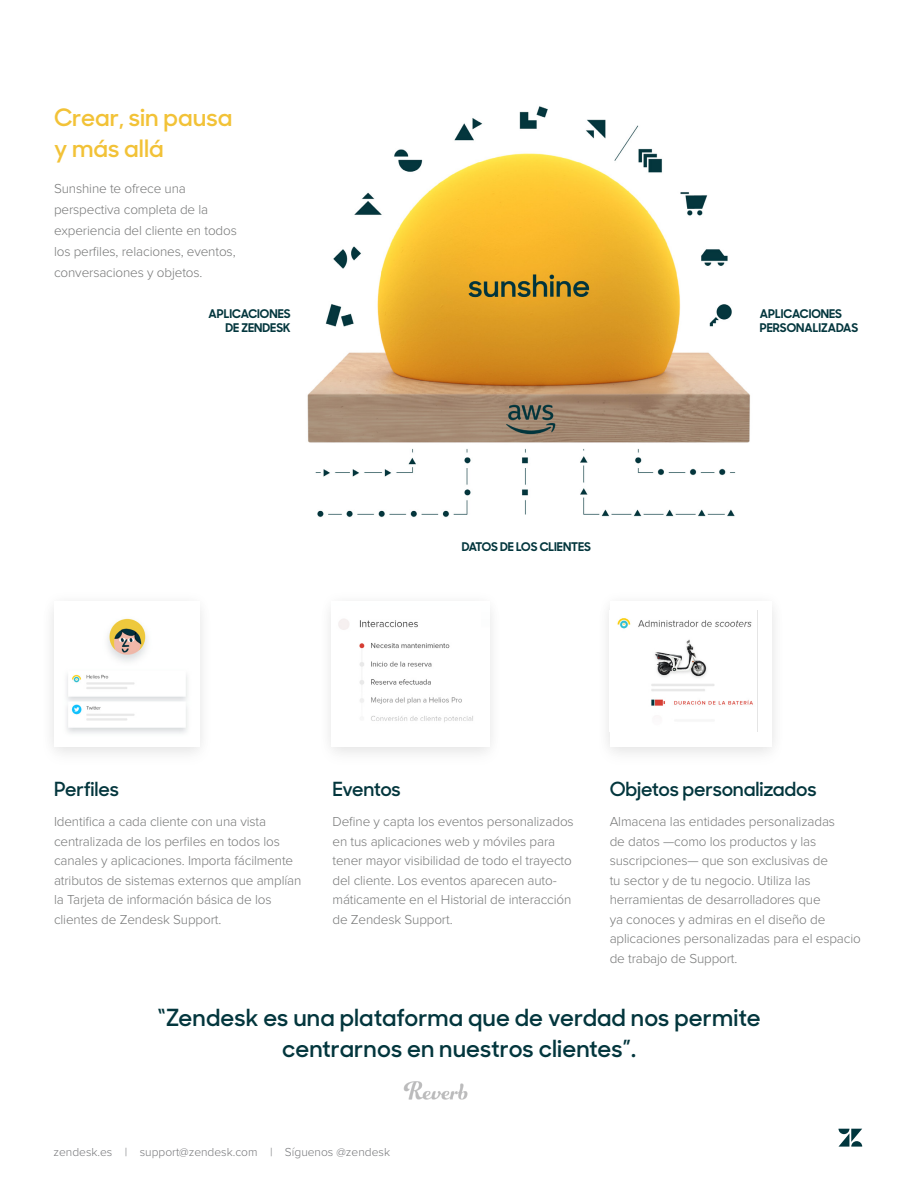
<style>
.page{position:relative;width:918px;height:1188px;background:#fff}
.page>*{position:absolute;margin:0;border:0;box-sizing:border-box;transform-origin:0 0}
.t1{font:600 24px/31.5px "Sharp Sans No 1";color:#f2c237}
.t2{font:600 23.7px/31.2px "Sharp Sans No 1";letter-spacing:.005em;color:#03363d;text-align:center}
.t3{font:600 19.5px "Sharp Sans No 1";letter-spacing:-.01em;color:#03363d}
.t4{font:300 13.5px/19.5px "Proxima Nova";letter-spacing:-.01em;color:#777878}
.t5{font:700 12px/14.4px "Sharp Sans No 1";color:#03363d;text-align:right}
.t6{font:300 12px "Proxima Nova";color:#77787b}
</style>
<div class="page">
<img style="left:307px;top:106px;width:443px;height:412px">
<svg style="left:839px;top:1129px;width:23px;height:18px"></svg>
<img style="left:404px;top:1081px;width:64px;height:19px">
<div style="left:41px;top:588px;width:171px;height:172px;background:#fbfbfb"></div>
<div style="left:54px;top:602px;width:145px;height:145px;background:#fff"></div>
<img style="left:66px;top:618px;width:122px;height:116px">
<div style="left:596px;top:588px;width:189px;height:172px;background:#fbfbfb"></div>
<div style="left:610px;top:602px;width:162px;height:145px;background:#fff"></div>
<img style="left:339px;top:619px;width:134px;height:103px">
<img style="left:617px;top:610px;width:141px;height:122px">
<h1 class="t1" style="left:54px;top:100px;width:180px">Crear, sin pausa y más allá</h1>
<p class="t4" style="left:54px;top:178px;width:184px;line-height:21px">Sunshine te ofrece una perspectiva completa de la experiencia del cliente en todos los perfiles, relaciones, eventos, conversaciones y objetos.</p>
<p class="t5" style="left:209px;top:305px;width:83px">APLICACIONES<br>DE ZENDESK</p>
<p class="t5" style="left:760px;top:305px;width:100px;text-align:left">APLICACIONES<br>PERSONALIZADAS</p>
<p class="t5" style="left:462px;top:538px;width:131px">DATOS DE LOS CLIENTES</p>
<h3 class="t3" style="left:54px;top:774px;width:66px">Perfiles</h3>
<p class="t4" style="left:54px;top:812px;width:249px">Identifica a cada cliente con una vista centralizada de los perfiles en todos los canales y aplicaciones. Importa fácilmente atributos de sistemas externos que amplían la Tarjeta de información básica de los clientes de Zendesk Support.</p>
<h3 class="t3" style="left:332px;top:774px;width:70px">Eventos</h3>
<p class="t4" style="left:332px;top:812px;width:243px">Define y capta los eventos personalizados en tus aplicaciones web y móviles para tener mayor visibilidad de todo el trayecto del cliente. Los eventos aparecen auto&shy;máticamente en el Historial de interacción de Zendesk Support.</p>
<h3 class="t3" style="left:610px;top:774px;width:208px">Objetos personalizados</h3>
<p class="t4" style="left:610px;top:812px;width:253px">Almacena las entidades personalizadas<br>de datos —como los productos y las suscripciones— que son exclusivas de<br>tu sector y de tu negocio. Utiliza las herramientas de desarrolladores que<br>ya conoces y admiras en el diseño de aplicaciones personalizadas para el espacio de trabajo de Support.</p>
<h2 class="t2" style="left:157px;top:1000px;width:605px">“Zendesk es una plataforma que de verdad nos permite centrarnos en nuestros clientes”.</h2>
<p class="t6" style="left:53px;top:1145px;width:338px">zendesk.es | support@zendesk.com | Síguenos @zendesk</p>
</div>
